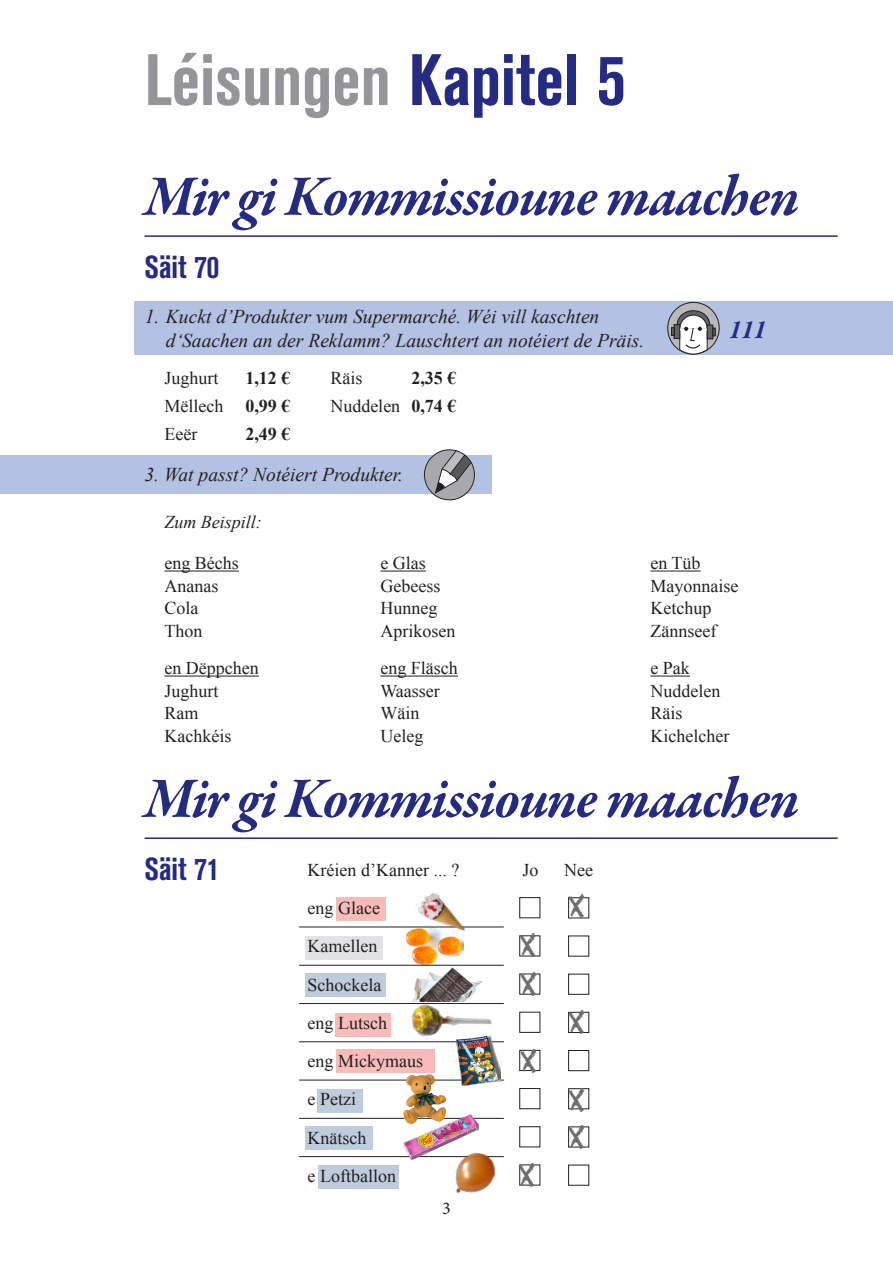
<style>
.page{position:relative;width:893px;height:1263px;background:#fff}
.page>*{position:absolute;margin:0;border:0;box-sizing:border-box;transform-origin:0 0}
.t1{font:700 condensed 72px "Akzidenz Grotesk BE";color:#939598}
.t2{font:italic 700 58.5px "Garamond Premr Pro";letter-spacing:-.025em;color:#252a82}
.t3{font:700 condensed 31.5px "Akzidenz Grotesk BE";color:#252a82}
.t4{font:28.05px "Chalkduster";color:#6c6d70}
.t5{font:italic 700 27px "Garamond Premr Pro";color:#252a82}
.t6{font:italic 19.5px "Times New Roman";color:#231f20}
.t7{font:18px "Times New Roman";color:#231f20}
.t8{font:700 18px "Times New Roman";color:#231f20}
.t9{font:italic 18px "Times New Roman";color:#231f20}
.t10{font:18px "Minion Pro";color:#231f20}
.s1{color:#252a82}
.s2{font-weight:700}
</style>
<div class="page">
<hr style="left:145px;top:235px;width:693px;height:2px;background:#252a82">
<div style="left:0;top:456px;width:491px;height:38px;background:#b3c1e2"></div>
<div style="left:135px;top:302px;width:758px;height:53px;background:#b3c1e2"></div>
<svg style="left:667px;top:302px;width:53px;height:53px"></svg>
<svg style="left:423px;top:449px;width:53px;height:52px"></svg>
<hr style="left:164px;top:571px;width:75px;height:1px;background:#231f20">
<hr style="left:380px;top:571px;width:46px;height:1px;background:#231f20">
<hr style="left:650px;top:571px;width:51px;height:1px;background:#231f20">
<hr style="left:164px;top:676px;width:95px;height:1px;background:#231f20">
<hr style="left:380px;top:676px;width:78px;height:1px;background:#231f20">
<hr style="left:650px;top:676px;width:40px;height:1px;background:#231f20">
<hr style="left:145px;top:837px;width:693px;height:2px;background:#252a82">
<div style="left:305px;top:936px;width:78px;height:24px;background:#e1e2e4"></div>
<div style="left:336px;top:897px;width:49px;height:24px;background:#f7bcba"></div>
<div style="left:305px;top:972px;width:80px;height:24px;background:#bfccde"></div>
<div style="left:335px;top:1012px;width:55px;height:24px;background:#f7bcba"></div>
<div style="left:336px;top:1049px;width:98px;height:24px;background:#f7bcba"></div>
<div style="left:317px;top:1089px;width:46px;height:24px;background:#bfccde"></div>
<div style="left:305px;top:1126px;width:67px;height:24px;background:#bfccde"></div>
<div style="left:318px;top:1164px;width:80px;height:24px;background:#bfccde"></div>
<hr style="left:299px;top:927px;width:205px;height:1px;background:#231f20">
<hr style="left:299px;top:965px;width:205px;height:1px;background:#231f20">
<hr style="left:299px;top:1003px;width:205px;height:1px;background:#231f20">
<hr style="left:299px;top:1041px;width:205px;height:1px;background:#231f20">
<hr style="left:299px;top:1080px;width:205px;height:1px;background:#231f20">
<hr style="left:299px;top:1118px;width:205px;height:1px;background:#231f20">
<hr style="left:299px;top:1156px;width:205px;height:1px;background:#231f20">
<div style="left:519px;top:897px;width:21px;height:21px;border:1px solid #231f20"></div>
<div style="left:519px;top:1012px;width:21px;height:21px;border:1px solid #231f20"></div>
<div style="left:519px;top:1126px;width:21px;height:21px;border:1px solid #231f20"></div>
<div style="left:519px;top:1050px;width:21px;height:21px;border:1px solid #231f20"></div>
<div style="left:519px;top:1088px;width:21px;height:21px;border:1px solid #231f20"></div>
<div style="left:568px;top:897px;width:21px;height:21px;border:1px solid #231f20"></div>
<div style="left:568px;top:974px;width:21px;height:21px;border:1px solid #231f20"></div>
<div style="left:568px;top:1012px;width:21px;height:21px;border:1px solid #231f20"></div>
<div style="left:568px;top:1050px;width:21px;height:21px;border:1px solid #231f20"></div>
<div style="left:568px;top:1088px;width:21px;height:21px;border:1px solid #231f20"></div>
<img style="left:455px;top:1152px;width:44px;height:41px">
<img style="left:403px;top:926px;width:61px;height:40px">
<img style="left:456px;top:1041px;width:44px;height:44px">
<img style="left:414px;top:967px;width:69px;height:21px">
<img style="left:403px;top:1114px;width:75px;height:45px">
<img style="left:406px;top:988px;width:87px;height:73px">
<img style="left:403px;top:1074px;width:44px;height:49px">
<img style="left:415px;top:893px;width:57px;height:50px">
<p class="t1" style="left:145px;top:39px;width:482px">Léisungen <span class="s1">Kapitel 5</span></p>
<p class="t2" style="left:145px;top:160px;width:656px">Mir gi Kommissioune maachen</p>
<p class="t3" style="left:145px;top:249px;width:76px">Säit 70</p>
<p class="t6" style="left:145px;top:303px;width:456px">1. Kuckt d’Produkter vum Supermarché. Wéi vill kaschten</p>
<p class="t6" style="left:166px;top:327px;width:480px">d‘Saachen an der Reklamm? Lauschtert an notéiert de Präis.</p>
<p class="t7" style="left:164px;top:365px;width:55px">Jughurt</p>
<p class="t8" style="left:245px;top:365px;width:46px">1,12 €</p>
<p class="t7" style="left:164px;top:394px;width:127px">Mëllech <span class="s2">0,99 €</span></p>
<p class="t7" style="left:164px;top:422px;width:34px">Eeër</p>
<p class="t8" style="left:245px;top:422px;width:46px">2,49 €</p>
<p class="t7" style="left:330px;top:365px;width:34px">Räis</p>
<p class="t8" style="left:411px;top:365px;width:46px">2,35 €</p>
<p class="t7" style="left:330px;top:394px;width:128px">Nuddelen <span class="s2">0,74 €</span></p>
<p class="t6" style="left:145px;top:461px;width:260px">3. Wat passt? Notéiert Produkter.</p>
<p class="t9" style="left:164px;top:510px;width:99px">Zum Beispill:</p>
<p class="t5" style="left:729px;top:313px;width:40px">111</p>
<p class="t7" style="left:164px;top:551px;width:76px">eng Béchs</p>
<p class="t7" style="left:380px;top:551px;width:47px">e Glas</p>
<p class="t7" style="left:650px;top:551px;width:52px">en Tüb</p>
<p class="t7" style="left:164px;top:573px;width:55px">Ananas</p>
<p class="t7" style="left:380px;top:573px;width:61px">Gebeess</p>
<p class="t7" style="left:650px;top:573px;width:89px">Mayonnaise</p>
<p class="t7" style="left:164px;top:596px;width:36px">Cola</p>
<p class="t7" style="left:380px;top:596px;width:58px">Hunneg</p>
<p class="t7" style="left:650px;top:596px;width:62px">Ketchup</p>
<p class="t7" style="left:164px;top:618px;width:39px">Thon</p>
<p class="t7" style="left:380px;top:618px;width:76px">Aprikosen</p>
<p class="t7" style="left:650px;top:618px;width:67px">Zännseef</p>
<p class="t7" style="left:164px;top:656px;width:96px">en Dëppchen</p>
<p class="t7" style="left:380px;top:656px;width:79px">eng Fläsch</p>
<p class="t7" style="left:650px;top:656px;width:41px">e Pak</p>
<p class="t7" style="left:164px;top:678px;width:55px">Jughurt</p>
<p class="t7" style="left:380px;top:678px;width:61px">Waasser</p>
<p class="t7" style="left:650px;top:678px;width:71px">Nuddelen</p>
<p class="t7" style="left:164px;top:701px;width:36px">Ram</p>
<p class="t7" style="left:380px;top:701px;width:40px">Wäin</p>
<p class="t7" style="left:650px;top:701px;width:34px">Räis</p>
<p class="t7" style="left:164px;top:723px;width:68px">Kachkéis</p>
<p class="t7" style="left:380px;top:723px;width:44px">Ueleg</p>
<p class="t7" style="left:650px;top:723px;width:80px">Kichelcher</p>
<p class="t2" style="left:145px;top:762px;width:656px">Mir gi Kommissioune maachen</p>
<p class="t3" style="left:145px;top:851px;width:77px">Säit 71</p>
<p class="t7" style="left:308px;top:858px;width:153px">Kréien d’Kanner ... ?</p>
<p class="t7" style="left:523px;top:858px;width:18px">Jo</p>
<p class="t7" style="left:564px;top:858px;width:30px">Nee</p>
<p class="t7" style="left:308px;top:896px;width:74px">eng Glace</p>
<p class="t7" style="left:308px;top:934px;width:71px">Kamellen</p>
<p class="t7" style="left:308px;top:972px;width:75px">Schockela</p>
<p class="t7" style="left:308px;top:1011px;width:81px">eng Lutsch</p>
<p class="t7" style="left:308px;top:1049px;width:117px">eng Mickymaus</p>
<p class="t7" style="left:308px;top:1087px;width:50px">e Petzi</p>
<p class="t7" style="left:308px;top:1125px;width:60px">Knätsch</p>
<p class="t7" style="left:308px;top:1164px;width:90px">e Loftballon</p>
<p class="t4" style="left:568px;top:891px;width:19px">X</p>
<p class="t4" style="left:519px;top:930px;width:19px">X</p>
<p class="t4" style="left:520px;top:969px;width:19px">X</p>
<p class="t4" style="left:568px;top:1007px;width:19px">X</p>
<p class="t4" style="left:520px;top:1046px;width:19px">X</p>
<p class="t4" style="left:568px;top:1085px;width:19px">X</p>
<p class="t4" style="left:568px;top:1122px;width:19px">X</p>
<p class="t4" style="left:518px;top:1159px;width:19px">X</p>
<p class="t10" style="left:442px;top:1196px;width:10px">3</p>
</div>
